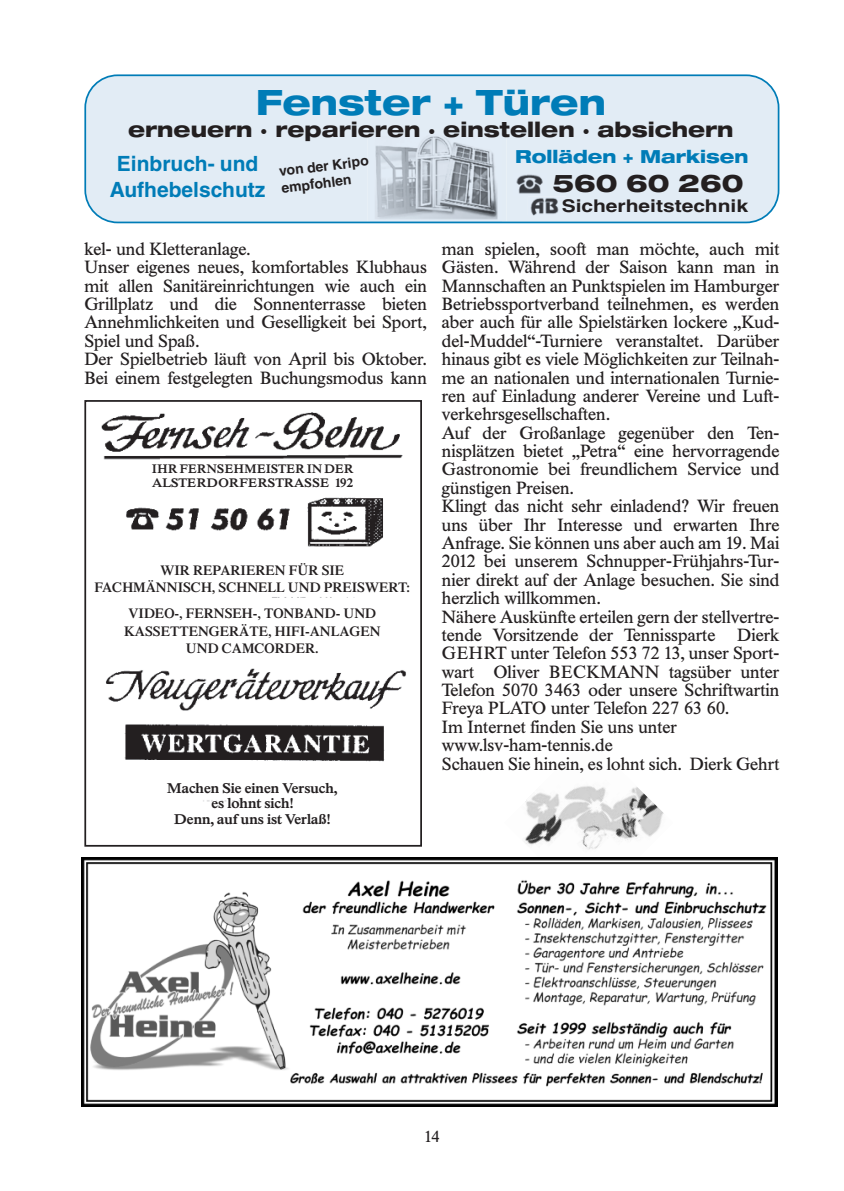
<style>
.page{position:relative;width:844px;height:1191px;background:#fff}
.page>*{position:absolute;margin:0;border:0;box-sizing:border-box;transform-origin:0 0}
.t1{font:800 expanded 35px "Helvetica Neue";color:#007cb7}
.t2{font:800 expanded 24.5px "Helvetica Neue";color:#231f20}
.t3{font:800 expanded 21px "Helvetica Neue";color:#231f20}
.t4{font:700 21px/26.2px "Helvetica";color:#007cb7;text-align:center}
.t5{font:800 expanded 18.03px "Helvetica Neue";color:#007cb7}
.t6{font:17.5px/18.4px "Times BQ";color:#231f20}
.t7{font:700 17.5px "Helvetica";color:#231f20;scale:1.2 1}
.t8{font:15.75px "Times BQ";color:#231f20}
.t9{font:600 14px/17.5px "Times";color:#231f20;text-align:center}
.t10{font:600 14px/15.8px "Times BQ";color:#231f20;text-align:center}
.t11{font:700 14px/16.8px "Helvetica";color:#231f20}
.t12{font:600 12.25px/13.1px "Times BQ";letter-spacing:.03em;color:#231f20;scale:.95 1}
</style>
<div class="page">
<img style="left:504px;top:786px;width:168px;height:72px">
<div style="left:367px;top:130px;width:139px;height:97px;background:linear-gradient(to right,#fff,#fff)"></div>
<svg style="left:84px;top:74px;width:695px;height:149px;background:#d7e4ee"></svg>
<img style="left:82px;top:858px;width:694px;height:248px">
<img style="left:101px;top:412px;width:305px;height:390px">
<div style="left:84px;top:400px;width:338px;height:446px;border:2px solid #231f20"></div>
<h1 class="t1" style="left:256px;top:88px;width:352px">Fenster + Türen</h1>
<p class="t3" style="left:128px;top:122px;width:607px">erneuern · reparieren · einstellen · absichern</p>
<p class="t4" style="left:110px;top:153px;width:157px">Einbruch- und<br>Aufhebelschutz</p>
<p class="t11" style="left:278px;top:164px;width:91px;rotate:-7deg">von der Kripo empfohlen</p>
<p class="t5" style="left:515px;top:149px;width:235px">Rolläden + Markisen</p>
<h2 class="t2" style="left:552px;top:174px;width:193px">560 60 260</h2>
<p class="t7" style="left:561px;top:200px;width:157px">Sicherheitstechnik</p>
<p class="t6" style="left:84px;top:240px;width:344px">kel- und Kletteranlage.<br>Unser eigenes neues, komfortables Klubhaus mit allen Sanitäreinrichtungen wie auch ein Grillplatz und die Sonnenterrasse bieten Annehmlichkeiten und Geselligkeit bei Sport, Spiel und Spaß.<br>Der Spielbetrieb läuft von April bis Oktober.<br>Bei einem festgelegten Buchungsmodus kann</p>
<p class="t12" style="left:152px;top:463px;width:213px">IHR FERNSEHMEISTER IN DER<br>ALSTERDORFERSTRASSE 192</p>
<p class="t9" style="left:95px;top:562px;width:317px">WIR REPARIEREN FÜR SIE<br>FACHMÄNNISCH, SCHNELL UND PREISWERT:</p>
<p class="t9" style="left:124px;top:606px;width:258px">VIDEO-, FERNSEH-, TONBAND- UND<br>KASSETTENGERÄTE, HIFI-ANLAGEN<br>UND CAMCORDER.</p>
<p class="t10" style="left:167px;top:780px;width:171px">Machen Sie einen Versuch, es lohnt sich!<br>Denn, auf uns ist Verlaß!</p>
<p class="t6" style="left:441px;top:240px;width:339px">man spielen, sooft man möchte, auch mit Gästen. Während der Saison kann man in Mannschaften an Punktspielen im Hamburger Betriebssportverband teilnehmen, es werden aber auch für alle Spielstärken lockere „Kud&shy;del-Muddel“-Turniere veranstaltet. Darüber hinaus gibt es viele Möglichkeiten zur Teilnah&shy;me an nationalen und internationalen Turnie&shy;ren auf Einladung anderer Vereine und Luft&shy;verkehrsgesellschaften.<br>Auf der Großanlage gegenüber den Ten&shy;nisplätzen bietet „Petra“ eine hervorragende Gastronomie bei freundlichem Service und günstigen Preisen.<br>Klingt das nicht sehr einladend? Wir freuen uns über Ihr Interesse und erwarten Ihre Anfrage. Sie können uns aber auch am 19. Mai 2012 bei unserem Schnupper-Frühjahrs-Tur&shy;nier direkt auf der Anlage besuchen. Sie sind herzlich willkommen.<br>Nähere Auskünfte erteilen gern der stellvertre&shy;tende Vorsitzende der Tennissparte Dierk GEHRT unter Telefon 553 72 13, unser Sport&shy;wart Oliver BECKMANN tagsüber unter Telefon 5070 3463 oder unsere Schriftwartin Freya PLATO unter Telefon 227 63 60.<br>Im Internet finden Sie uns unter www.lsv-ham-tennis.de<br>Schauen Sie hinein, es lohnt sich. Dierk Gehrt</p>
<p class="t8" style="left:424px;top:1127px;width:17px">14</p>
</div>
